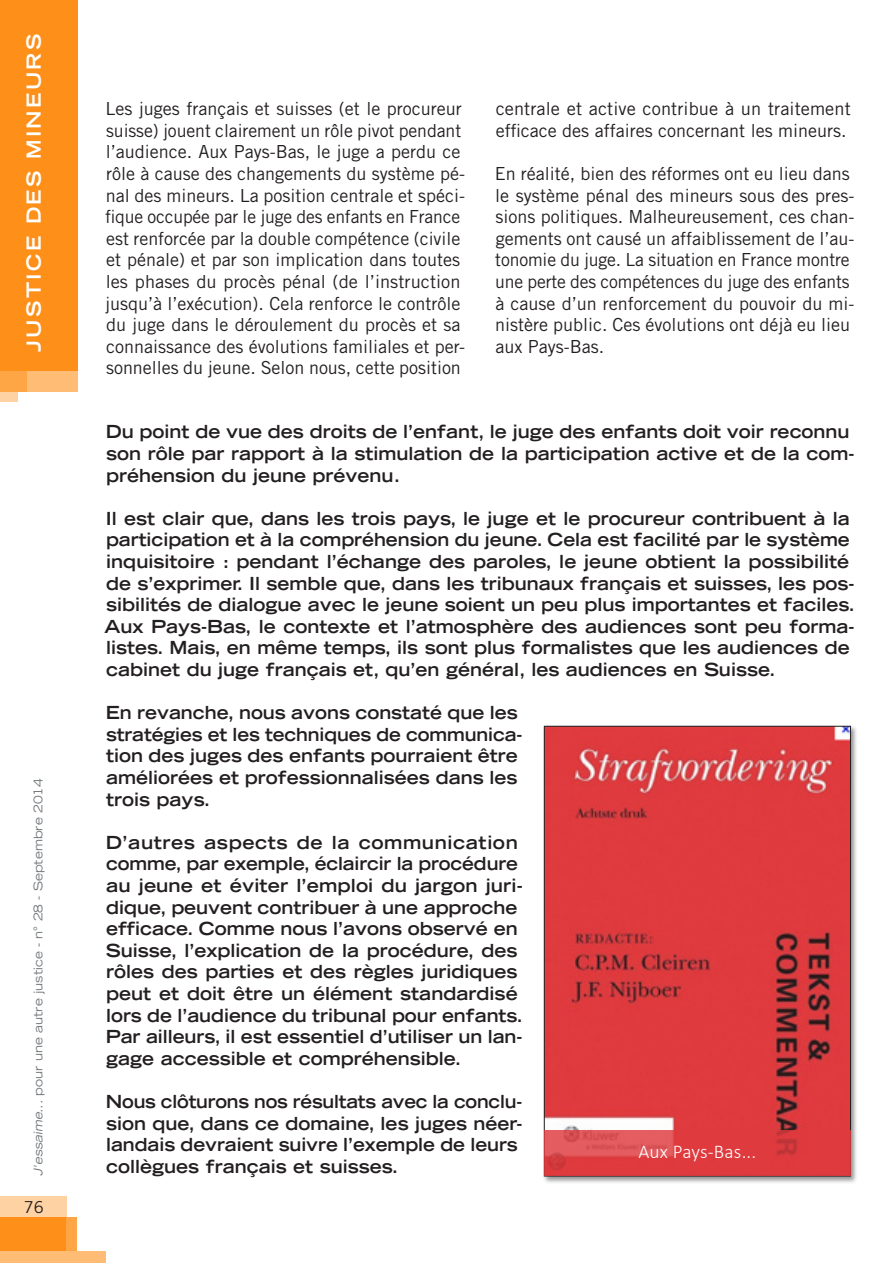
<style>
.page{position:relative;width:893px;height:1263px;background:#fff}
.page>*{position:absolute;margin:0;border:0;box-sizing:border-box;transform-origin:0 0}
.t1{font:700 expanded 19.5px "Trade Gothic LT Std";letter-spacing:.12em;color:#fff}
.t2{font:300 19.5px "Calibri";letter-spacing:.01em;color:#fff}
.t3{font:700 expanded 18px/21.6px "Trade Gothic LT Std";color:#231f20}
.t4{font:18px/21.6px "Trade Gothic LT Std";color:#231f20}
.t5{font:16.5px "Trade Gothic LT Std";color:#231f20}
.t6{font:expanded 12px "Trade Gothic LT Std";color:#73787c}
.s1{font-style:italic}
</style>
<div class="page">
<div style="left:0;top:124px;width:17px;height:278px;background:#fed2a3"></div>
<div style="left:0;top:91px;width:77px;height:300px;background:#febc74"></div>
<div style="left:0;top:91px;width:27px;height:300px;background:#fea546"></div>
<div style="left:0;top:0;width:77px;height:371px;background:#fe8f18"></div>
<div style="left:0;top:1196px;width:67px;height:67px;background:#fed2a3"></div>
<div style="left:0;top:1217px;width:67px;height:46px;background:#fe8f18"></div>
<div style="left:67px;top:1217px;width:10px;height:46px;background:#fea546"></div>
<div style="left:0;top:1252px;width:106px;height:11px;background:#febc74"></div>
<div style="left:542px;top:724px;width:316px;height:460px;background:#231f20;opacity:.5"></div>
<img style="left:546px;top:728px;width:303px;height:403px">
<svg style="left:544px;top:1131px;width:307px;height:45px;fill:#df3a3e"></svg>
<p class="t1" style="left:21px;top:352px;width:320px;rotate:-90deg">JUSTICE DES MINEURS</p>
<p class="t6" style="left:30px;top:1176px;width:399px;rotate:-90deg"><span class="s1">J'essaime...</span> pour une autre justice - n° 28 - Septembre 2014</p>
<p class="t5" style="left:24px;top:1197px;width:22px">76</p>
<p class="t4" style="left:105px;top:98px;width:361px">Les juges français et suisses (et le procureur suisse) jouent clairement un rôle pivot pendant l’audience. Aux Pays-Bas, le juge a perdu ce rôle à cause des changements du système pé&shy;nal des mineurs. La position centrale et spéci&shy;fique occupée par le juge des enfants en France est renforcée par la double compétence (civile et pénale) et par son implication dans toutes les phases du procès pénal (de l’instruction jusqu’à l’exécution). Cela renforce le contrôle du juge dans le déroulement du procès et sa connaissance des évolutions familiales et per&shy;sonnelles du jeune. Selon nous, cette position</p>
<p class="t4" style="left:496px;top:98px;width:357px">centrale et active contribue à un traitement efficace des affaires concernant les mineurs.</p>
<p class="t4" style="left:495px;top:163px;width:361px">En réalité, bien des réformes ont eu lieu dans le système pénal des mineurs sous des pres&shy;sions politiques. Malheureusement, ces chan&shy;gements ont causé un affaiblissement de l’au&shy;tonomie du juge. La situation en France montre une perte des compétences du juge des enfants à cause d’un renforcement du pouvoir du mi&shy;nistère public. Ces évolutions ont déjà eu lieu aux Pays-Bas.</p>
<p class="t3" style="left:106px;top:421px;width:750px">Du point de vue des droits de l’enfant, le juge des enfants doit voir reconnu son rôle par rapport à la stimulation de la participation active et de la com&shy;préhension du jeune prévenu.</p>
<p class="t3" style="left:104px;top:507px;width:752px">Il est clair que, dans les trois pays, le juge et le procureur contribuent à la participation et à la compréhension du jeune. Cela est facilité par le système inquisitoire : pendant l’échange des paroles, le jeune obtient la possibilité de s’exprimer. Il semble que, dans les tribunaux français et suisses, les pos&shy;sibilités de dialogue avec le jeune soient un peu plus importantes et faciles.<br>Aux Pays-Bas, le contexte et l’atmosphère des audiences sont peu forma&shy;listes. Mais, en même temps, ils sont plus formalistes que les audiences de cabinet du juge français et, qu’en général, les audiences en Suisse.</p>
<p class="t3" style="left:106px;top:701px;width:418px">En revanche, nous avons constaté que les stratégies et les techniques de communica&shy;tion des juges des enfants pourraient être améliorées et professionnalisées dans les trois pays.</p>
<p class="t3" style="left:106px;top:831px;width:419px">D’autres aspects de la communication comme, par exemple, éclaircir la procédure au jeune et éviter l’emploi du jargon juri&shy;dique, peuvent contribuer à une approche efficace. Comme nous l’avons observé en Suisse, l’explication de la procédure, des rôles des parties et des règles juridiques peut et doit être un élément standardisé lors de l’audience du tribunal pour enfants.<br>Par ailleurs, il est essentiel d’utiliser un lan&shy;gage accessible et compréhensible.</p>
<p class="t3" style="left:106px;top:1090px;width:418px">Nous clôturons nos résultats avec la conclu&shy;sion que, dans ce domaine, les juges néer&shy;landais devraient suivre l’exemple de leurs collègues français et suisses.</p>
<p class="t2" style="left:638px;top:1139px;width:120px">Aux Pays-Bas...</p>
</div>
